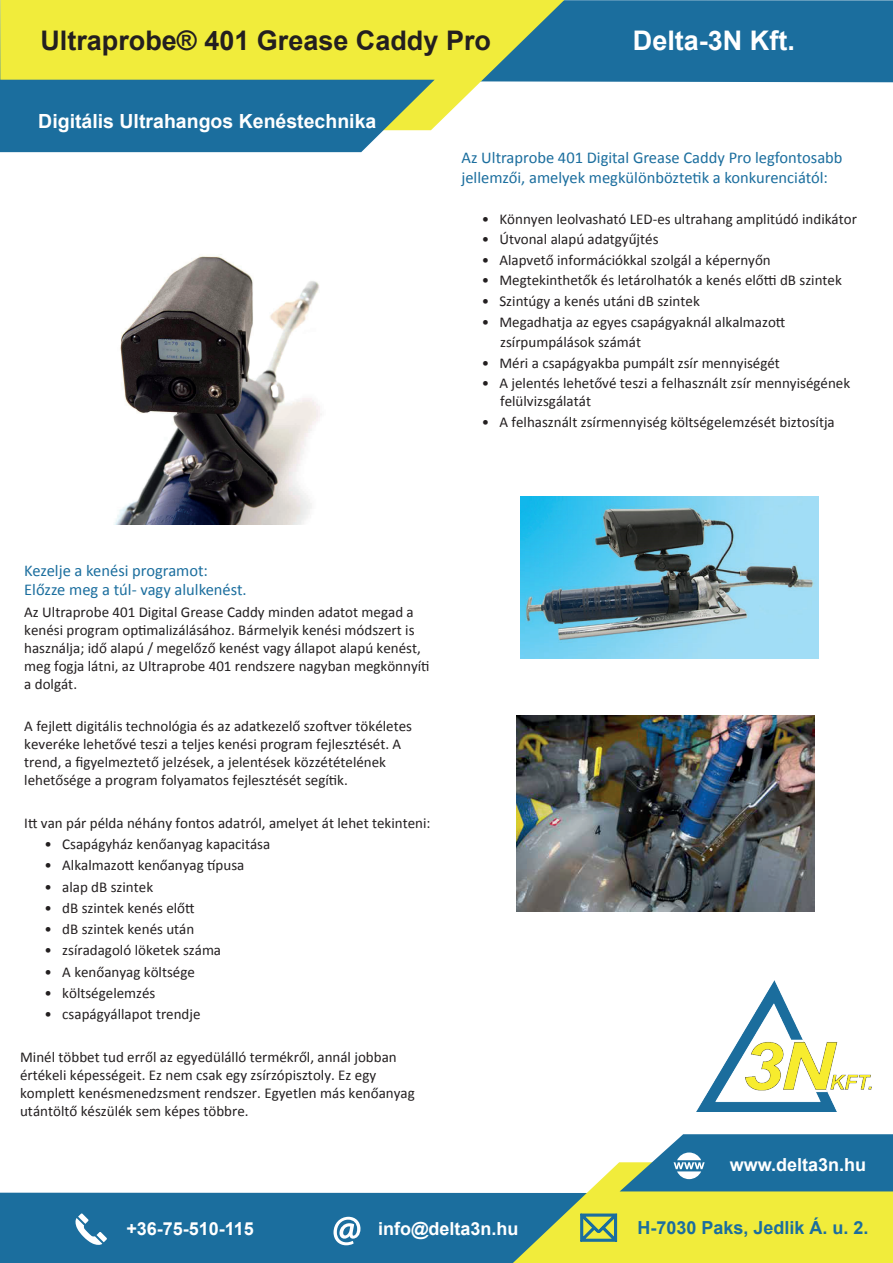
<style>
.page{position:relative;width:893px;height:1263px;background:#fff}
.page>*{position:absolute;margin:0;border:0;box-sizing:border-box;transform-origin:0 0}
.t1{font:700 27px "Arial";color:#231f20}
.t2{font:700 27px "Arial";color:#fff}
.t3{font:700 19.5px "Arial";color:#fff}
.t4{font:700 18px "Arial";color:#fff}
.t5{font:700 18px "Arial";color:#1b6e9e}
.t6{font:16.5px/19.8px "Calibri";color:#1b6e9e}
.t7{font:15px/18px "Calibri";color:#231f20}
</style>
<div class="page">
<div style="left:564px;top:0;width:329px;height:82px;background:#1b6e9e"></div>
<svg style="left:0;top:0;width:564px;height:126px;background:#e4e553"></svg>
<svg style="left:0;top:80px;width:435px;height:72px;background:#2f7a9d"></svg>
<div style="left:0;top:1193px;width:511px;height:70px;background:#1b6e9e"></div>
<svg style="left:75px;top:1213px;width:32px;height:32px"></svg>
<svg style="left:333px;top:1217px;width:27px;height:28px"></svg>
<svg style="left:511px;top:1134px;width:382px;height:129px"></svg>
<img style="left:697px;top:980px;width:175px;height:131px">
<img style="left:521px;top:496px;width:298px;height:162px">
<img style="left:114px;top:254px;width:208px;height:271px">
<img style="left:516px;top:716px;width:298px;height:195px">
<h1 class="t1" style="left:40px;top:21px;width:452px">Ultraprobe® 401 Grease Caddy Pro</h1>
<h2 class="t3" style="left:38px;top:107px;width:340px">Digitális Ultrahangos Kenéstechnika</h2>
<h1 class="t2" style="left:633px;top:21px;width:164px">Delta-3N Kft.</h1>
<p class="t6" style="left:461px;top:147px;width:383px">Az Ultraprobe 401 Digital Grease Caddy Pro legfontosabb jellemzői, amelyek megkülönböztetik a konkurenciától:</p>
<p class="t7" style="left:482px;top:209px;width:377px">• Könnyen leolvasható LED-es ultrahang amplitúdó indikátor</p>
<p class="t7" style="left:482px;top:230px;width:178px">• Útvonal alapú adatgyűjtés</p>
<p class="t7" style="left:482px;top:250px;width:291px">• Alapvető információkkal szolgál a képernyőn</p>
<p class="t7" style="left:482px;top:271px;width:362px">• Megtekinthetők és letárolhatók a kenés előtti dB szintek</p>
<p class="t7" style="left:482px;top:292px;width:220px">• Szintúgy a kenés utáni dB szintek</p>
<p class="t7" style="left:500px;top:311px;width:287px;line-height:20.5px;text-indent:-18px">• Megadhatja az egyes csapágyaknál alkalmazott zsírpumpálások számát</p>
<p class="t7" style="left:482px;top:353px;width:300px">• Méri a csapágyakba pumpált zsír mennyiségét</p>
<p class="t7" style="left:500px;top:374px;width:352px;text-indent:-18px">• A jelentés lehetővé teszi a felhasznált zsír mennyiségének felülvizsgálatát</p>
<p class="t7" style="left:482px;top:412px;width:355px">• A felhasznált zsírmennyiség költségelemzését biztosítja</p>
<p class="t6" style="left:24px;top:560px;width:224px">Kezelje a kenési programot:<br>Előzze meg a túl- vagy alulkenést.</p>
<p class="t7" style="left:24px;top:602px;width:407px">Az Ultraprobe 401 Digital Grease Caddy minden adatot megad a kenési program optimalizálásához. Bármelyik kenési módszert is használja; idő alapú / megelőző kenést vagy állapot alapú kenést, meg fogja látni, az Ultraprobe 401 rendszere nagyban megkönnyíti a dolgát.</p>
<p class="t7" style="left:24px;top:717px;width:389px">A fejlett digitális technológia és az adatkezelő szoftver tökéletes keveréke lehetővé teszi a teljes kenési program fejlesztését. A trend, a figyelmeztető jelzések, a jelentések közzétételének lehetősége a program folyamatos fejlesztését segítik.</p>
<p class="t7" style="left:24px;top:813px;width:408px">Itt van pár példa néhány fontos adatról, amelyet át lehet tekinteni:</p>
<p class="t7" style="left:45px;top:835px;width:227px">• Csapágyház kenőanyag kapacitása</p>
<p class="t7" style="left:45px;top:856px;width:201px">• Alkalmazott kenőanyag típusa</p>
<p class="t7" style="left:45px;top:877px;width:110px">• alap dB szintek</p>
<p class="t7" style="left:45px;top:898px;width:152px">• dB szintek kenés előtt</p>
<p class="t7" style="left:45px;top:920px;width:151px">• dB szintek kenés után</p>
<p class="t7" style="left:45px;top:941px;width:178px">• zsíradagoló löketek száma</p>
<p class="t7" style="left:45px;top:962px;width:152px">• A kenőanyag költsége</p>
<p class="t7" style="left:45px;top:983px;width:112px">• költségelemzés</p>
<p class="t7" style="left:45px;top:1005px;width:157px">• csapágyállapot trendje</p>
<p class="t7" style="left:20px;top:1047px;width:396px">Minél többet tud erről az egyedülálló termékről, annál jobban értékeli képességeit. Ez nem csak egy zsírzópisztoly. Ez egy komplett kenésmenedzsment rendszer. Egyetlen más kenőanyag utántöltő készülék sem képes többre.</p>
<p class="t4" style="left:730px;top:1152px;width:138px">www.delta3n.hu</p>
<p class="t4" style="left:126px;top:1215px;width:129px">+36-75-510-115</p>
<p class="t4" style="left:378px;top:1216px;width:142px">info@delta3n.hu</p>
<p class="t5" style="left:637px;top:1215px;width:233px">H-7030 Paks, Jedlik Á. u. 2.</p>
</div>
